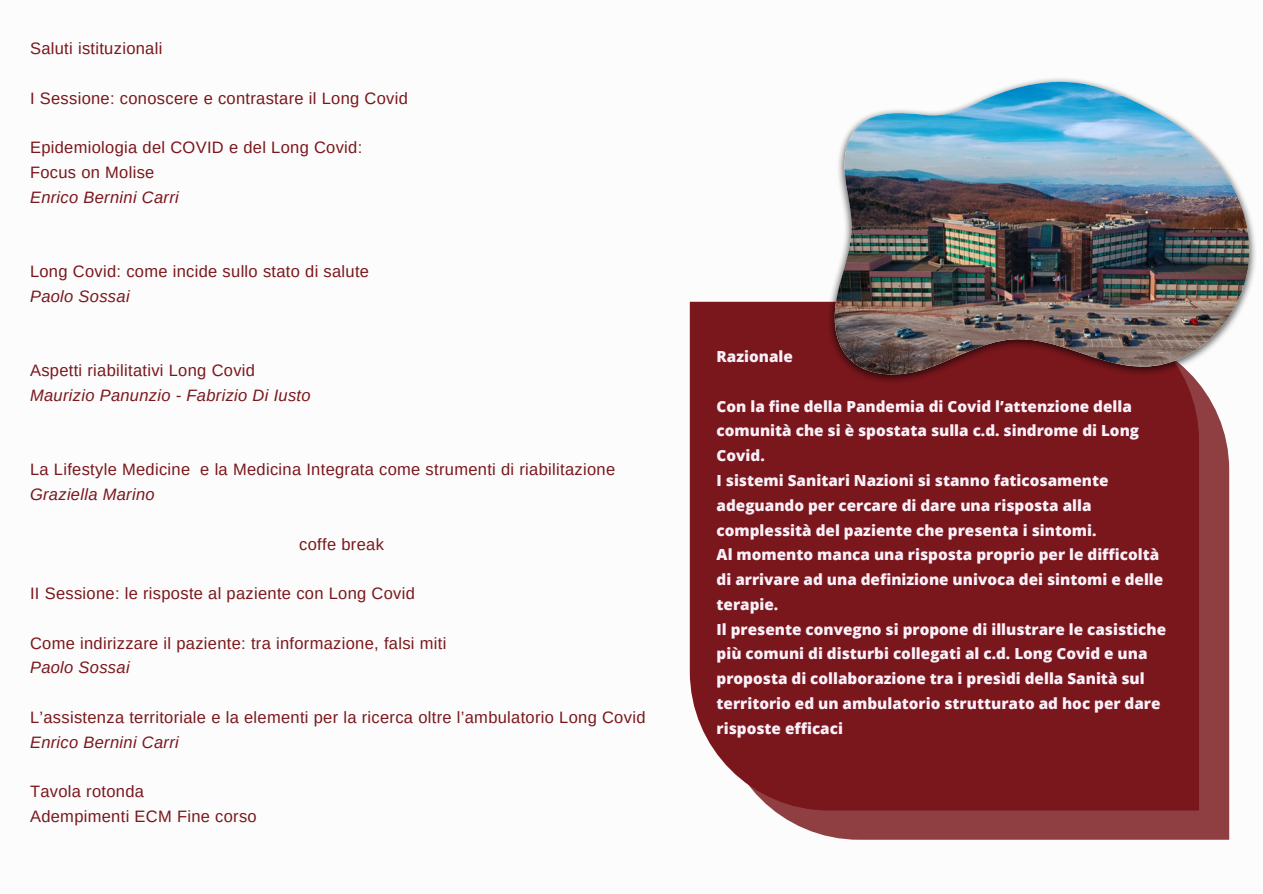
<style>
.page{position:relative;width:1263px;height:894px;background:#fff}
.page>*{position:absolute;margin:0;border:0;box-sizing:border-box;transform-origin:0 0}
.t1{font:16.5px "Arimo";letter-spacing:.02em;color:#7a171c}
.t2{font:italic 16.5px "Arimo";letter-spacing:.02em;color:#7a171c}
.t3{font:800 15.3px/24.8px "Open Sans";color:#faf0f9}
</style>
<div class="page">
<svg style="left:773px;top:384px;width:456px;height:455px;background:#94484c"></svg>
<div style="left:690px;top:302px;width:509px;height:508px;background:#7a171c"></div>
<img style="left:827px;top:78px;width:429px;height:306px">
<img style="left:833px;top:79px;width:417px;height:295px">
<p class="t1" style="left:30px;top:39px;width:134px">Saluti istituzionali</p>
<p class="t1" style="left:30px;top:89px;width:379px">I Sessione: conoscere e contrastare il Long Covid</p>
<p class="t1" style="left:30px;top:138px;width:334px">Epidemiologia del COVID e del Long Covid:</p>
<p class="t1" style="left:30px;top:163px;width:126px">Focus on Molise</p>
<p class="t2" style="left:30px;top:188px;width:150px">Enrico Bernini Carri</p>
<p class="t1" style="left:30px;top:262px;width:341px">Long Covid: come incide sullo stato di salute</p>
<p class="t2" style="left:30px;top:287px;width:101px">Paolo Sossai</p>
<p class="t1" style="left:30px;top:361px;width:227px">Aspetti riabilitativi Long Covid</p>
<p class="t2" style="left:30px;top:386px;width:282px">Maurizio Panunzio - Fabrizio Di Iusto</p>
<p class="t1" style="left:30px;top:460px;width:587px">La Lifestyle Medicine e la Medicina Integrata come strumenti di riabilitazione</p>
<p class="t2" style="left:30px;top:485px;width:126px">Graziella Marino</p>
<p class="t1" style="left:299px;top:534px;width:86px">coffe break</p>
<p class="t1" style="left:30px;top:584px;width:386px">II Sessione: le risposte al paziente con Long Covid</p>
<p class="t1" style="left:30px;top:633px;width:418px">Come indirizzare il paziente: tra informazione, falsi miti</p>
<p class="t2" style="left:30px;top:658px;width:101px">Paolo Sossai</p>
<p class="t1" style="left:30px;top:707px;width:617px">L’assistenza territoriale e la elementi per la ricerca oltre l’ambulatorio Long Covid</p>
<p class="t2" style="left:30px;top:732px;width:150px">Enrico Bernini Carri</p>
<p class="t1" style="left:30px;top:782px;width:116px">Tavola rotonda</p>
<p class="t1" style="left:30px;top:806px;width:228px">Adempimenti ECM Fine corso</p>
<p class="t3" style="left:717px;top:344px;width:78px">Razionale</p>
<p class="t3" style="left:717px;top:393px;width:424px">Con la fine della Pandemia di Covid l’attenzione della comunità che si è spostata sulla c.d. sindrome di Long<br>Covid.</p>
<p class="t3" style="left:717px;top:467px;width:393px">I sistemi Sanitari Nazioni si stanno faticosamente adeguando per cercare di dare una risposta alla complessità del paziente che presenta i sintomi.</p>
<p class="t3" style="left:717px;top:541px;width:448px">Al momento manca una risposta proprio per le difficoltà di arrivare ad una definizione univoca dei sintomi e delle terapie.</p>
<p class="t3" style="left:717px;top:616px;width:451px">Il presente convegno si propone di illustrare le casistiche più comuni di disturbi collegati al c.d. Long Covid e una proposta di collaborazione tra i presìdi della Sanità sul territorio ed un ambulatorio strutturato ad hoc per dare risposte efficaci</p>
</div>
